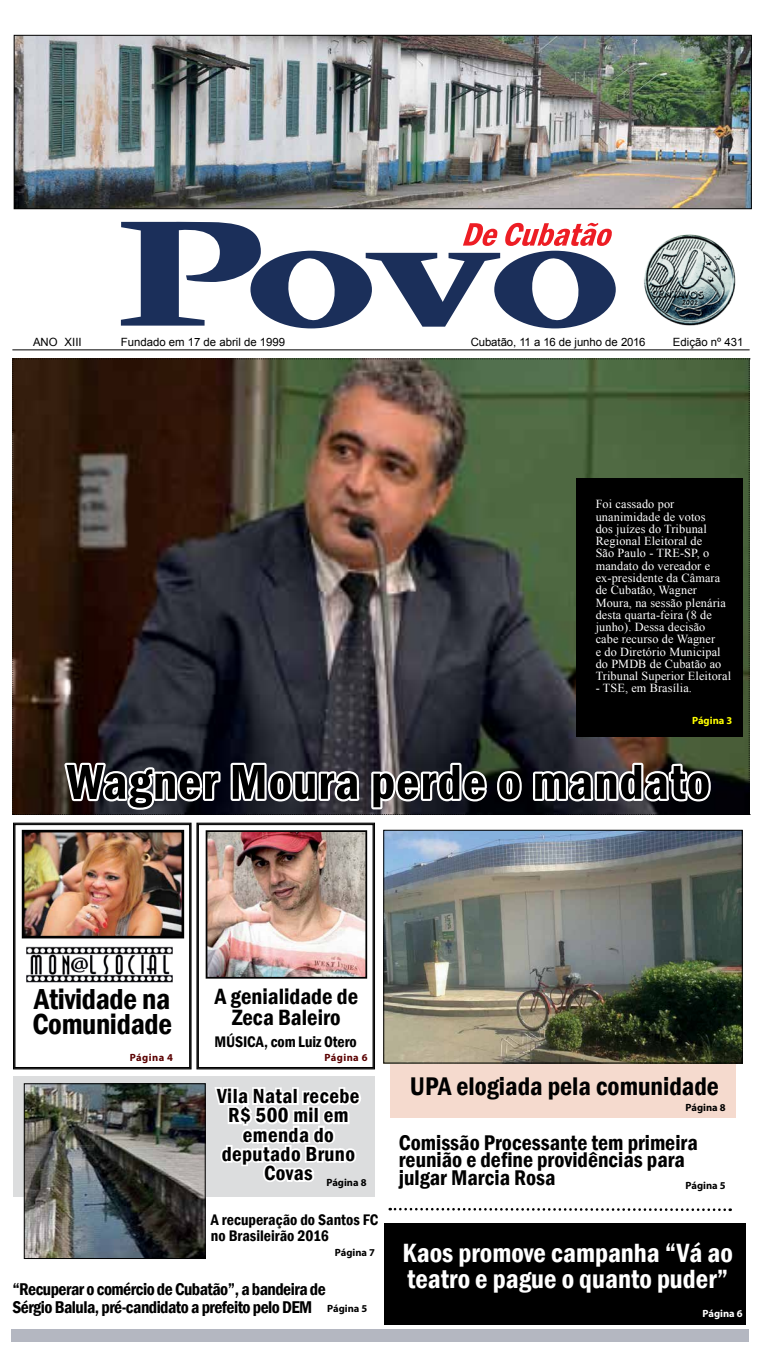
<style>
.page{position:relative;width:762px;height:1352px;background:#fff}
.page>*{position:absolute;margin:0;border:0;box-sizing:border-box;transform-origin:0 0}
.t1{font:600 condensed 50.75px "Franklin Gothic";letter-spacing:.02em;color:#000}
.t2{font:600 condensed 29.75px/25.4px "Franklin Gothic";letter-spacing:-.01em;color:#000}
.t3{font:600 condensed 27.12px/26.2px "Franklin Gothic";color:#fff}
.t4{font:600 condensed 26.25px "Franklin Gothic";color:#000}
.t5{font:600 condensed 22.75px/21px "Franklin Gothic";color:#000;text-align:center}
.t6{font:600 condensed 21.88px/17.5px "Franklin Gothic";color:#000}
.t7{font:600 condensed 21px/19.2px "Franklin Gothic";letter-spacing:.02em;color:#000;text-align:center}
.t8{font:600 condensed 17.5px/18.4px "Franklin Gothic";letter-spacing:-.03em;color:#000}
.t9{font:600 condensed 15.75px/15.8px "Franklin Gothic";color:#000}
.t10{font:12.25px/12.2px "Times New Roman";letter-spacing:.01em;color:#fff}
.t11{font:11.38px "Arial";color:#000}
.t12{font:700 10.5px "Myriad Pro";color:#000}
.t13{font:700 10.5px "Myriad Pro";letter-spacing:.04em;color:#5a0000}
.t14{font:700 10.5px "Myriad Pro";color:#ff0}
.t15{font:700 10.5px "Myriad Pro";color:#fff}
</style>
<div class="page">
<div style="left:384px;top:1223px;width:362px;height:102px;background:#000"></div>
<div style="left:13px;top:1076px;width:361px;height:121px;background:#dcddde"></div>
<img style="left:16px;top:37px;width:733px;height:170px">
<div style="left:14px;top:35px;width:737px;height:174px;border:1px solid #000"></div>
<svg style="left:121px;top:222px;width:494px;height:106px"></svg>
<svg style="left:463px;top:223px;width:34px;height:23px"></svg>
<svg style="left:505px;top:223px;width:107px;height:23px"></svg>
<hr style="left:12px;top:349px;width:737px;height:1px;background:#000">
<img style="left:644px;top:234px;width:92px;height:92px">
<div style="left:12px;top:1329px;width:737px;height:13px;background:#b4b7c1"></div>
<svg style="left:13px;top:823px;width:178px;height:246px"></svg>
<div style="left:15px;top:824px;width:175px;height:243px;border:1px solid #000"></div>
<img style="left:26px;top:834px;width:154px;height:100px">
<div style="left:22px;top:830px;width:162px;height:108px;border:3px solid #000"></div>
<img style="left:22px;top:943px;width:156px;height:45px">
<svg style="left:197px;top:823px;width:178px;height:246px"></svg>
<div style="left:198px;top:824px;width:175px;height:243px;border:1px solid #000"></div>
<img style="left:209px;top:833px;width:155px;height:142px">
<div style="left:206px;top:830px;width:161px;height:148px;border:2px solid #000"></div>
<div style="left:389px;top:1053px;width:346px;height:64px;background:#f5dace"></div>
<svg style="left:214px;top:1087px;width:147px;height:95px"></svg>
<img style="left:385px;top:832px;width:355px;height:229px">
<div style="left:383px;top:830px;width:359px;height:233px;border:1px solid #000"></div>
<img style="left:26px;top:1085px;width:178px;height:172px">
<div style="left:24px;top:1083px;width:182px;height:176px;border:1px solid #000"></div>
<svg style="left:389px;top:1207px;width:341px;height:4px"></svg>
<img style="left:12px;top:358px;width:738px;height:457px">
<p class="t11" style="left:33px;top:334px;width:50px">ANO XIII</p>
<p class="t11" style="left:121px;top:334px;width:166px">Fundado em 17 de abril de 1999</p>
<p class="t11" style="left:470px;top:334px;width:176px">Cubatão, 11 a 16 de junho de 2016</p>
<p class="t11" style="left:672px;top:334px;width:72px">Edição nº 431</p>
<p class="t10" style="left:595px;top:498px;width:137px">Foi cassado por unanimidade de votos<br>dos juízes do Tribunal<br>Regional Eleitoral de<br>São Paulo - TRE-SP, o mandato do vereador e ex-presidente da Câmara de Cubatão, Wagner<br>Moura, na sessão plenária desta quarta-feira (8 de junho). Dessa decisão cabe recurso de Wagner<br>e do Diretório Municipal do PMDB de Cubatão ao<br>Tribunal Superior Eleitoral</p>
<p class="t10" style="left:595px;top:682px;width:98px">- TSE, em Brasília.</p>
<p class="t14" style="left:692px;top:714px;width:42px">Página 3</p>
<h1 class="t1" style="left:67px;top:748px;width:644px">Wagner Moura perde o mandato</h1>
<h2 class="t2" style="left:32px;top:985px;width:141px">Atividade na<br>Comunidade</h2>
<p class="t13" style="left:130px;top:1050px;width:45px">Página 4</p>
<h3 class="t5" style="left:215px;top:986px;width:145px">A genialidade de<br>Zeca Baleiro</h3>
<p class="t9" style="left:215px;top:1033px;width:144px">MÚSICA, com Luiz Otero</p>
<h3 class="t7" style="left:217px;top:1086px;width:144px">Vila Natal recebe<br>R$ 500 mil em emenda do deputado Bruno<br>Covas</h3>
<p class="t13" style="left:324px;top:1050px;width:45px">Página 6</p>
<p class="t12" style="left:326px;top:1176px;width:42px">Página 8</p>
<p class="t9" style="left:211px;top:1212px;width:169px">A recuperação do Santos FC no Brasileirão 2016</p>
<p class="t12" style="left:335px;top:1245px;width:42px">Página 7</p>
<h3 class="t8" style="left:12px;top:1279px;width:315px">“Recuperar o comércio de Cubatão”, a bandeira de<br>Sérgio Balula, pré-candidato a prefeito pelo DEM</h3>
<p class="t12" style="left:327px;top:1301px;width:42px">Página 5</p>
<h3 class="t4" style="left:410px;top:1068px;width:310px">UPA elogiada pela comunidade</h3>
<h3 class="t6" style="left:399px;top:1133px;width:300px">Comissão Processante tem primeira reunião e define providências para julgar Marcia Rosa</h3>
<p class="t12" style="left:685px;top:1100px;width:42px">Página 8</p>
<p class="t12" style="left:685px;top:1178px;width:42px">Página 5</p>
<h3 class="t3" style="left:402px;top:1239px;width:332px">Kaos promove campanha “Vá ao teatro e pague o quanto puder”</h3>
<p class="t15" style="left:702px;top:1307px;width:42px">Página 6</p>
</div>
